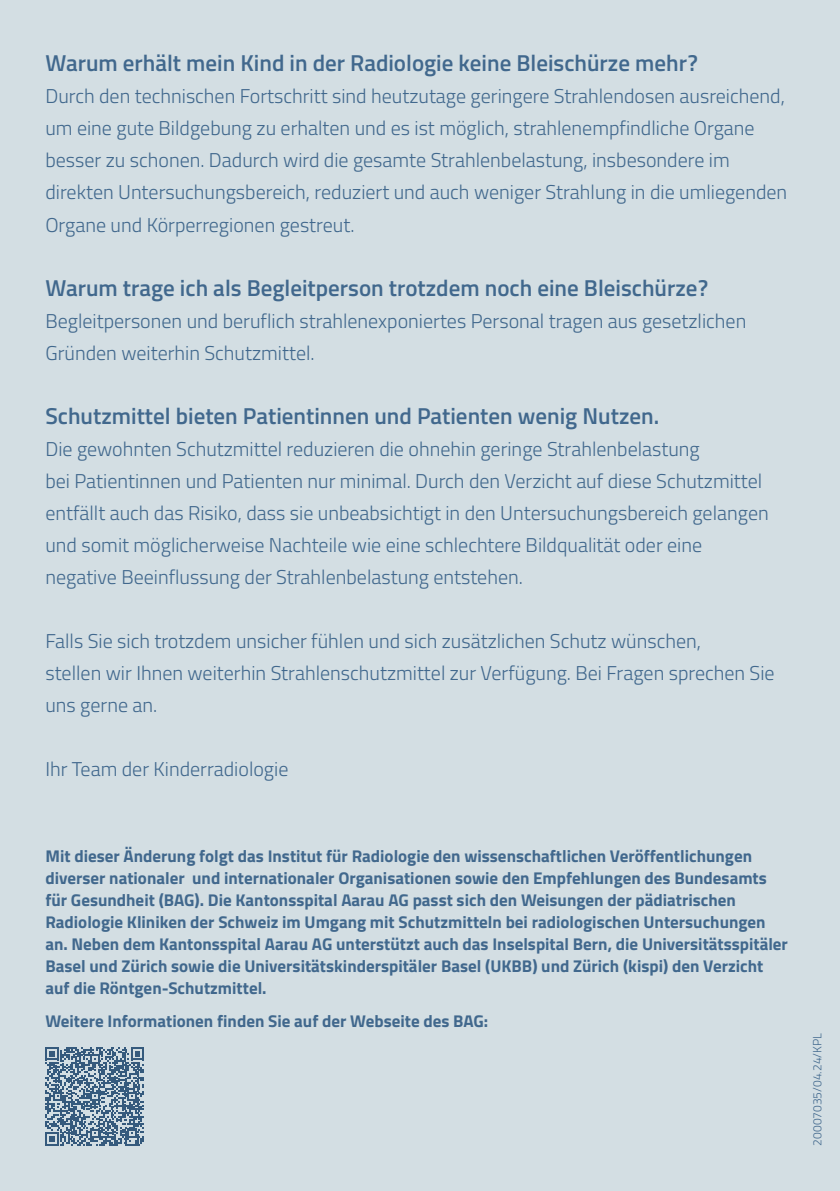
<style>
.page{position:relative;width:840px;height:1191px;background:#fff}
.page>*{position:absolute;margin:0;border:0;box-sizing:border-box;transform-origin:0 0}
.t1{font:600 23px "Titillium Web";color:#41688d}
.t2{font:300 20px/32px "Titillium Web";color:#41688d}
.t3{font:700 17px/22px "Titillium Web";color:#41688d}
.t4{font:300 12px "Titillium Web";color:#41688d}
</style>
<div class="page">
<div style="left:0;top:0;width:839px;height:1191px;background:#d3dee3"></div>
<svg style="left:45px;top:1047px;width:99px;height:98px"></svg>
<p class="t1" style="left:45px;top:46px;width:654px">Warum erhält mein Kind in der Radiologie keine Bleischürze mehr?</p>
<p class="t2" style="left:45px;top:79px;width:743px">Durch den technischen Fortschritt sind heutzutage geringere Strahlendosen ausreichend, um eine gute Bildgebung zu erhalten und es ist möglich, strahlenempfindliche Organe besser zu schonen. Dadurch wird die gesamte Strahlenbelastung, insbesondere im direkten Untersuchungsbereich, reduziert und auch weniger Strahlung in die umliegenden Organe und Körperregionen gestreut.</p>
<p class="t1" style="left:45px;top:270px;width:664px">Warum trage ich als Begleitperson trotzdem noch eine Bleischürze?</p>
<p class="t2" style="left:45px;top:303px;width:702px">Begleitpersonen und beruflich strahlenexponiertes Personal tragen aus gesetzlichen<br>Gründen weiterhin Schutzmittel.</p>
<p class="t1" style="left:45px;top:398px;width:615px">Schutzmittel bieten Patientinnen und Patienten wenig Nutzen.</p>
<p class="t2" style="left:45px;top:431px;width:724px">Die gewohnten Schutzmittel reduzieren die ohnehin geringe Strahlenbelastung<br>bei Patientinnen und Patienten nur minimal. Durch den Verzicht auf diese Schutzmittel entfällt auch das Risiko, dass sie unbeabsichtigt in den Untersuchungsbereich gelangen und somit möglicherweise Nachteile wie eine schlechtere Bildqualität oder eine negative Beeinflussung der Strahlenbelastung entstehen.</p>
<p class="t2" style="left:45px;top:623px;width:730px">Falls Sie sich trotzdem unsicher fühlen und sich zusätzlichen Schutz wünschen,<br>stellen wir Ihnen weiterhin Strahlenschutzmittel zur Verfügung. Bei Fragen sprechen Sie uns gerne an.</p>
<p class="t2" style="left:45px;top:751px;width:244px">Ihr Team der Kinderradiologie</p>
<p class="t3" style="left:45px;top:844px;width:743px">Mit dieser Änderung folgt das Institut für Radiologie den wissenschaftlichen Veröffentlichungen diverser nationaler und internationaler Organisationen sowie den Empfehlungen des Bundesamts für Gesundheit (BAG). Die Kantonsspital Aarau AG passt sich den Weisungen der pädiatrischen Radiologie Kliniken der Schweiz im Umgang mit Schutzmitteln bei radiologischen Untersuchungen an. Neben dem Kantonsspital Aarau AG unterstützt auch das Inselspital Bern, die Universitätsspitäler Basel und Zürich sowie die Universitätskinderspitäler Basel (UKBB) und Zürich (kispi) den Verzicht auf die Röntgen-Schutzmittel.</p>
<p class="t3" style="left:45px;top:1009px;width:444px">Weitere Informationen finden Sie auf der Webseite des BAG:</p>
<p class="t4" style="left:808px;top:1145px;width:114px;rotate:-90deg">20007035/04.24/KPL</p>
</div>
